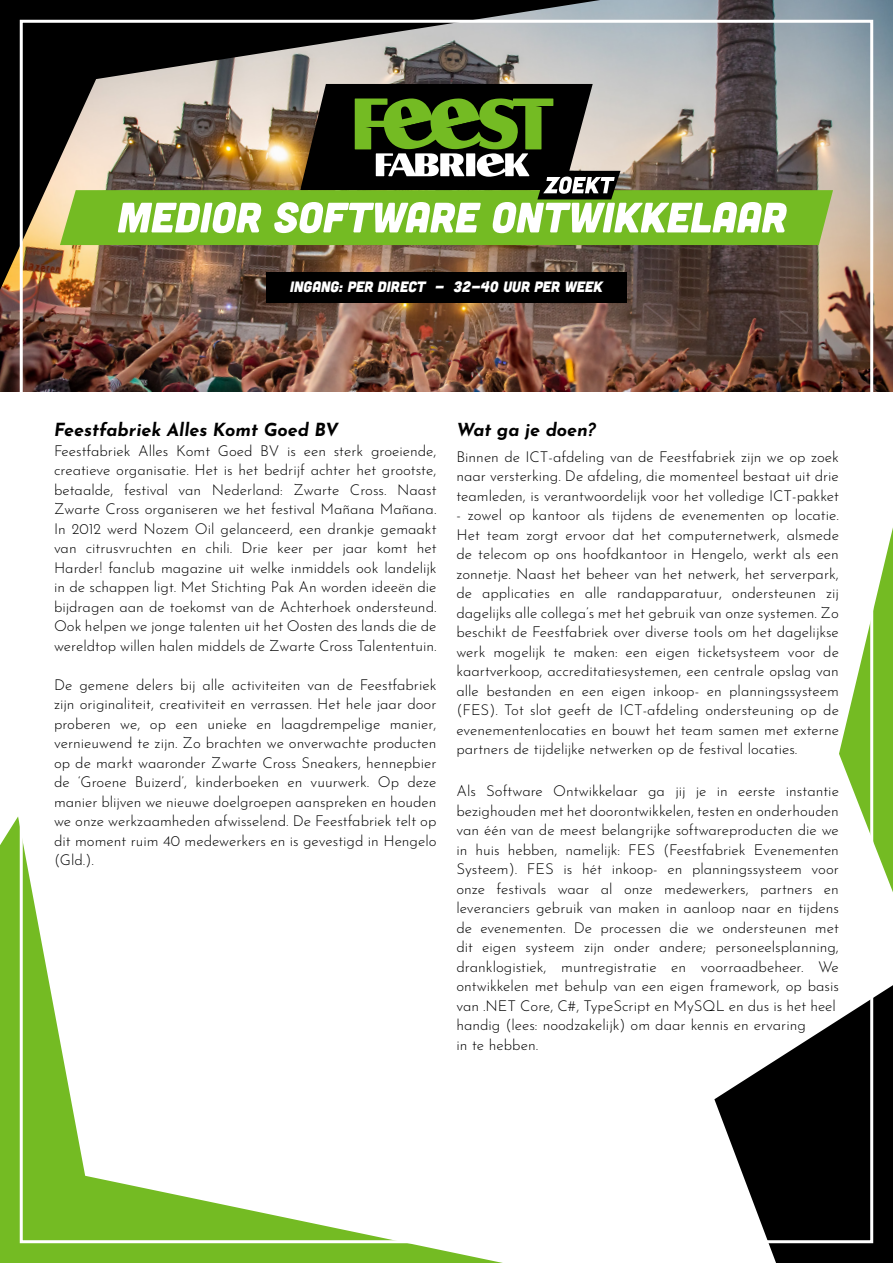
<style>
.page{position:relative;width:893px;height:1263px;background:#fff}
.page>*{position:absolute;margin:0;border:0;box-sizing:border-box;transform-origin:0 0}
.t1{font:italic 100 18px "Josefin Sans";color:#000}
.t2{font:100 15px/19.5px "Josefin Sans";color:#000;text-align:justify}
.t3{font:italic 15px "Cubano Sharp";color:#fff}
</style>
<div class="page">
<img style="left:0;top:0;width:893px;height:391px">
<svg style="left:0;top:0;width:600px;height:290px;background:#675e56"></svg>
<div style="left:266px;top:272px;width:361px;height:30px;background:#000"></div>
<img style="left:60px;top:84px;width:773px;height:161px">
<svg style="left:839px;top:527px;width:54px;height:365px"></svg>
<svg style="left:0;top:816px;width:503px;height:447px"></svg>
<svg style="left:714px;top:985px;width:179px;height:278px;fill:#000"></svg>
<p class="t3" style="left:290px;top:277px;width:314px">INGANG: PER DIRECT - 32-40 UUR PER WEEK</p>
<p class="t1" style="left:54px;top:414px;width:286px">Feestfabriek Alles Komt Goed BV</p>
<p class="t2" style="left:54px;top:439px;width:384px">Feestfabriek Alles Komt Goed BV is een sterk groeiende, creatieve organisatie. Het is het bedrijf achter het grootste, betaalde, festival van Nederland: Zwarte Cross. Naast Zwarte Cross organiseren we het festival Mañana Mañana.<br>In 2012 werd Nozem Oil gelanceerd, een drankje gemaakt van citrusvruchten en chili. Drie keer per jaar komt het Harder! fanclub magazine uit welke inmiddels ook landelijk in de schappen ligt. Met Stichting Pak An worden ideeën die bijdragen aan de toekomst van de Achterhoek ondersteund.<br>Ook helpen we jonge talenten uit het Oosten des lands die de wereldtop willen halen middels de Zwarte Cross Talententuin.</p>
<p class="t2" style="left:54px;top:673px;width:384px">De gemene delers bij alle activiteiten van de Feestfabriek zijn originaliteit, creativiteit en verrassen. Het hele jaar door proberen we, op een unieke en laagdrempelige manier, vernieuwend te zijn. Zo brachten we onverwachte producten op de markt waaronder Zwarte Cross Sneakers, hennepbier de ‘Groene Buizerd’, kinderboeken en vuurwerk. Op deze manier blijven we nieuwe doelgroepen aanspreken en houden we onze werkzaamheden afwisselend. De Feestfabriek telt op dit moment ruim 40 medewerkers en is gevestigd in Hengelo (Gld.).</p>
<p class="t1" style="left:456px;top:414px;width:141px">Wat ga je doen?</p>
<p class="t2" style="left:456px;top:445px;width:384px">Binnen de ICT-afdeling van de Feestfabriek zijn we op zoek naar versterking. De afdeling, die momenteel bestaat uit drie teamleden, is verantwoordelijk voor het volledige ICT-pakket</p>
<p class="t2" style="left:456px;top:504px;width:384px">- zowel op kantoor als tijdens de evenementen op locatie.<br>Het team zorgt ervoor dat het computernetwerk, alsmede de telecom op ons hoofdkantoor in Hengelo, werkt als een zonnetje. Naast het beheer van het netwerk, het serverpark, de applicaties en alle randapparatuur, ondersteunen zij dagelijks alle collega’s met het gebruik van onze systemen. Zo beschikt de Feestfabriek over diverse tools om het dagelijkse werk mogelijk te maken: een eigen ticketsysteem voor de kaartverkoop, accreditatiesystemen, een centrale opslag van alle bestanden en een eigen inkoop- en planningssysteem (FES). Tot slot geeft de ICT-afdeling ondersteuning op de evenementenlocaties en bouwt het team samen met externe partners de tijdelijke netwerken op de festival locaties.</p>
<p class="t2" style="left:456px;top:780px;width:384px;text-align:left">Als Software Ontwikkelaar ga jij je in eerste instantie bezighouden met het doorontwikkelen, testen en onderhouden van één van de meest belangrijke softwareproducten die we in huis hebben, namelijk: FES (Feestfabriek Evenementen Systeem). FES is hét inkoop- en planningssysteem voor onze festivals waar al onze medewerkers, partners en leveranciers gebruik van maken in aanloop naar en tijdens de evenementen. De processen die we ondersteunen met dit eigen systeem zijn onder andere; personeelsplanning, dranklogistiek, muntregistratie en voorraadbeheer. We ontwikkelen met behulp van een eigen framework, op basis van .NET Core, C#, TypeScript en MySQL en dus is het heel handig (lees: noodzakelijk) om daar kennis en ervaring<br>in te hebben.</p>
</div>
